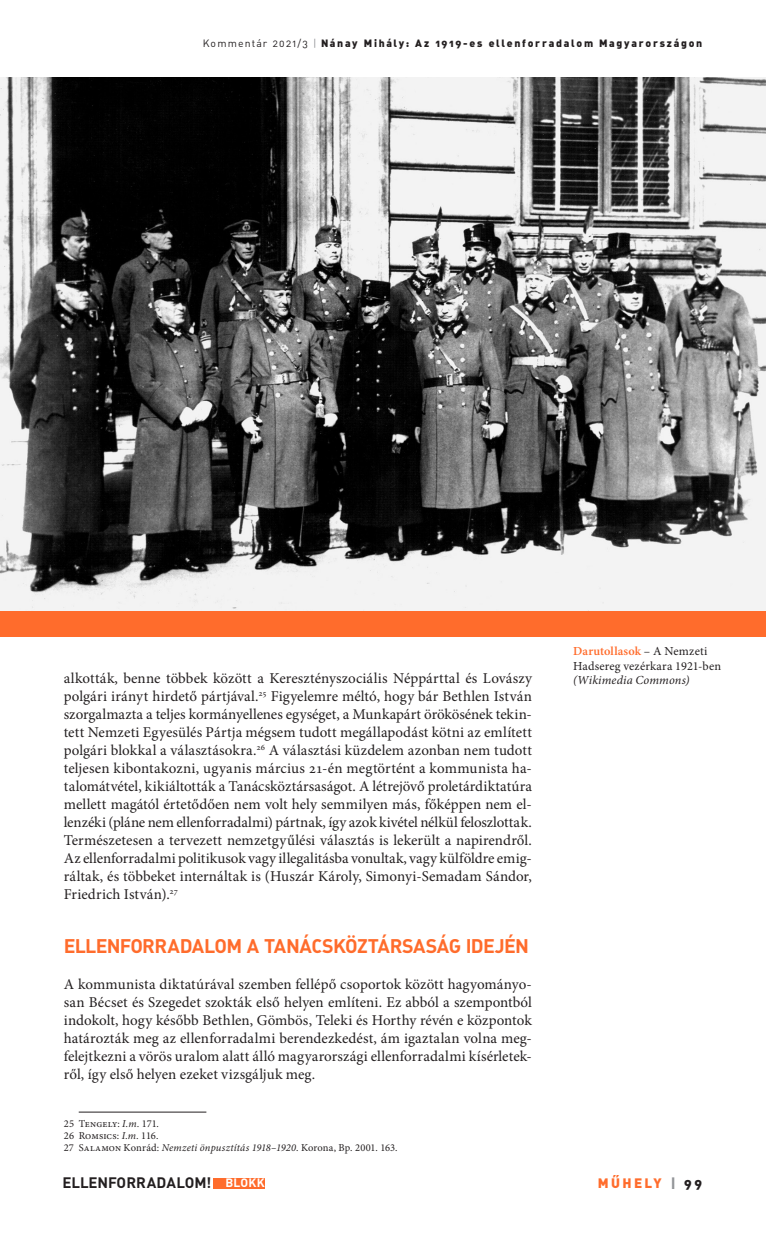
<style>
.page{position:relative;width:766px;height:1234px;background:#fff}
.page>*{position:absolute;margin:0;border:0;box-sizing:border-box;transform-origin:0 0}
._05_-_belcím{font:700 19.5px "DIN Alt PFL";letter-spacing:.01em;color:#ff6c2c}
._9_-_kenyér_2_---_10{font:15px/18px "Minion Pro";color:#231f20;text-align:justify}
._8_-_kenyér_1_---_10{font:15px/18px "Minion Pro";color:#231f20;text-align:justify}
.t1{font:700 15px "DIN Alt PFL";letter-spacing:.05em;color:#231f20}
.t2{font:13.5px "DIN Alt Blk PFL";letter-spacing:.2em;color:#ff6c2c}
._1000_-_képaláírás{font:12.3px/14.7px "Minion Pro";letter-spacing:.005em;color:#231f20}
._1000_-_képaláírás-2{font:italic 12.3px "Minion Pro";letter-spacing:.01em;color:#231f20}
._20_-_lábjegyzet{font:10.5px "Minion Pro";letter-spacing:.005em;color:#231f20}
.t3{font:10.5px "DIN Alt Blk PFL";letter-spacing:.175em;color:#231f20}
.s1{font-family:"DIN Alt PFL"}
.s2{font-family:"DIN Alt PFL";color:#939598}
.s3{font-style:italic}
.s4{font-weight:600;color:#ff6c2c}
.s5{font-size:12px;color:#fff}
.s6{color:#939598}
.s7{color:#231f20}
</style>
<div class="page">
<div style="left:213px;top:1177px;width:51px;height:10px;background:#ff6c2c"></div>
<hr style="left:79px;top:1111px;width:127px;height:1px;background:#231f20">
<img style="left:0;top:77px;width:765px;height:533px">
<div style="left:0;top:610px;width:765px;height:26px;background:#ff6c2c"></div>
<p class="t3" style="left:203px;top:36px;width:501px"><span class="s1">Kommentár 2021/3</span> <span class="s2">|</span> Nánay Mihály: Az 1919-es ellenforradalom Magyarországon</p>
<p class="_9_-_kenyér_2_---_10" style="left:64px;top:669px;width:469px">alkották, benne többek között a Keresztényszociális Néppárttal és Lovászy polgári irányt hirdető pártjával.<sup>25</sup> Figyelemre méltó, hogy bár Bethlen István szorgalmazta a teljes kormányellenes egységet, a Munkapárt örökösének tekin&shy;tett Nemzeti Egyesülés Pártja mégsem tudott megállapodást kötni az említett polgári blokkal a választásokra.<sup>26</sup> A választási küzdelem azonban nem tudott teljesen kibontakozni, ugyanis március 21-én megtörtént a kommunista ha&shy;talomátvétel, kikiáltották a Tanácsköztársaságot. A létrejövő proletárdiktatúra mellett magától értetődően nem volt hely semmilyen más, főképpen nem el&shy;lenzéki (pláne nem ellenforradalmi) pártnak, így azok kivétel nélkül feloszlottak.<br>Természetesen a tervezett nemzetgyűlési választás is lekerült a napirendről.<br>Az ellenforradalmi politikusok vagy illegalitásba vonultak, vagy külföldre emig&shy;ráltak, és többeket internáltak is (Huszár Károly, Simonyi-Semadam Sándor, Friedrich István).<sup>27</sup></p>
<p class="_05_-_belcím" style="left:64px;top:933px;width:465px">ELLENFORRADALOM A TANÁCSKÖZTÁRSASÁG IDEJÉN</p>
<p class="_8_-_kenyér_1_---_10" style="left:64px;top:975px;width:469px">A kommunista diktatúrával szemben fellépő csoportok között hagyományo&shy;san Bécset és Szegedet szokták első helyen említeni. Ez abból a szempontból indokolt, hogy később Bethlen, Gömbös, Teleki és Horthy révén e központok határozták meg az ellenforradalmi berendezkedést, ám igaztalan volna meg&shy;felejtkezni a vörös uralom alatt álló magyarországi ellenforradalmi kísérletek&shy;ről, így első helyen ezeket vizsgáljuk meg.</p>
<p class="_20_-_lábjegyzet" style="left:64px;top:1115px;width:97px">25 Tengely: <span class="s3">I.m.</span> 171.</p>
<p class="_20_-_lábjegyzet" style="left:64px;top:1128px;width:96px">26 Romsics: <span class="s3">I.m.</span> 116.</p>
<p class="_20_-_lábjegyzet" style="left:64px;top:1140px;width:335px">27 Salamon Konrád: <span class="s3">Nemzeti önpusztítás 1918–1920</span>. Korona, Bp. 2001. 163.</p>
<p class="_1000_-_képaláírás" style="left:573px;top:643px;width:149px"><span class="s4">Darutollasok</span> – A Nemzeti<br>Hadsereg vezérkara 1921-ben</p>
<p class="_1000_-_képaláírás-2" style="left:573px;top:671px;width:118px">(Wikimedia Commons)</p>
<p class="t1" style="left:63px;top:1172px;width:203px">ELLENFORRADALOM! <span class="s5">BLOKK</span></p>
<p class="t2" style="left:597px;top:1173px;width:106px">MŰHELY <span class="s6">|</span> <span class="s7">99</span></p>
</div>
